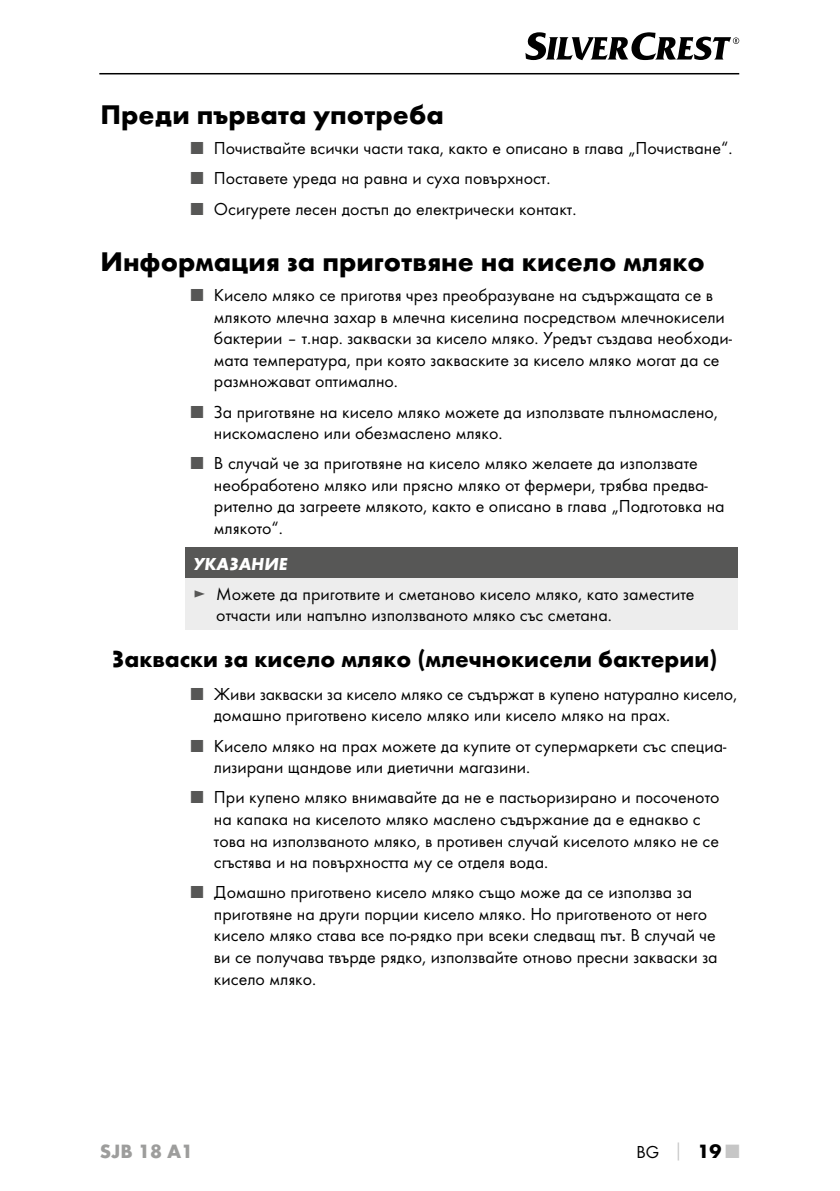
<style>
.page{position:relative;width:840px;height:1191px;background:#fff}
.page>*{position:absolute;margin:0;border:0;box-sizing:border-box;transform-origin:0 0}
.t1{font:700 28px "Futura";color:#000}
.t2{font:700 24px "Futura";color:#000}
.t3{font:700 20px "Futura";color:#9d9d9c}
.t4{font:18px/21.6px "Futura Boo";color:#000}
.t5{font:italic 700 18px "Futura";color:#fff}
.s1{color:#575756}
.s2{font-family:"Futura";font-weight:700;color:#c6c6c6}
.s3{font-family:"Futura";font-weight:700;font-size:20px}
.s4{font-family:"Futura";font-weight:700;font-size:20px;color:#c6c6c6}
</style>
<div class="page">
<hr style="left:99px;top:73px;width:639px;height:1px;background:#000">
<svg style="left:525px;top:32px;width:213px;height:28px"></svg>
<div style="left:185px;top:548px;width:552px;height:30px;background:#575756"></div>
<div style="left:185px;top:578px;width:552px;height:51px;background:#ededed"></div>
<h1 class="t1" style="left:100px;top:97px;width:344px">Преди първата употреба</h1>
<p class="t4" style="left:191px;top:137px;width:540px"><span class="s1">■</span> Почиствайте всички части така, както е описано в глава „Почистване“.</p>
<p class="t4" style="left:191px;top:167px;width:358px"><span class="s1">■</span> Поставете уреда на равна и суха повърхност.</p>
<p class="t4" style="left:191px;top:198px;width:384px"><span class="s1">■</span> Осигурете лесен достъп до електрически контакт.</p>
<h1 class="t1" style="left:100px;top:244px;width:605px">Информация за приготвяне на кисело мляко</h1>
<p class="t4" style="left:214px;top:284px;width:519px;text-indent:-23px"><span class="s1">■</span> Кисело мляко се приготвя чрез преобразуване на съдържащата се в млякото млечна захар в млечна киселина посредством млечнокисели бактерии – т.нар. закваски за кисело мляко. Уредът създава необходи&shy;мата температура, при която закваските за кисело мляко могат да се размножават оптимално.</p>
<p class="t4" style="left:214px;top:400px;width:505px;text-indent:-23px"><span class="s1">■</span> За приготвяне на кисело мляко можете да използвате пълномаслено, нискомаслено или обезмаслено мляко.</p>
<p class="t4" style="left:214px;top:452px;width:512px;text-indent:-23px"><span class="s1">■</span> В случай че за приготвяне на кисело мляко желаете да използвате необработено мляко или прясно мляко от фермери, трябва предва&shy;рително да загреете млякото, както е описано в глава „Подготовка на млякото“.</p>
<p class="t5" style="left:193px;top:553px;width:95px">УКАЗАНИЕ</p>
<p class="t4" style="left:216px;top:582px;width:479px;text-indent:-23px"><span class="s1">►</span> Можете да приготвите и сметаново кисело мляко, като заместите отчасти или напълно използваното мляко със сметана.</p>
<h2 class="t2" style="left:112px;top:644px;width:606px">Закваски за кисело мляко (млечнокисели бактерии)</h2>
<p class="t4" style="left:214px;top:683px;width:524px;text-indent:-23px"><span class="s1">■</span> Живи закваски за кисело мляко се съдържат в купено натурално кисело, домашно приготвено кисело мляко или кисело мляко на прах.</p>
<p class="t4" style="left:214px;top:734px;width:513px;text-indent:-23px"><span class="s1">■</span> Кисело мляко на прах можете да купите от супермаркети със специа&shy;лизирани щандове или диетични магазини.</p>
<p class="t4" style="left:214px;top:786px;width:506px;text-indent:-23px"><span class="s1">■</span> При купено мляко внимавайте да не е пастьоризирано и посоченото на капака на киселото мляко маслено съдържание да е еднакво с това на използваното мляко, в противен случай киселото мляко не се сгъстява и на повърхността му се отделя вода.</p>
<p class="t4" style="left:214px;top:881px;width:505px;text-indent:-23px"><span class="s1">■</span> Домашно приготвено кисело мляко също може да се използва за приготвяне на други порции кисело мляко. Но приготвеното от него кисело мляко става все по-рядко при всеки следващ път. В случай че ви се получава твърде рядко, използвайте отново пресни закваски за кисело мляко.</p>
<p class="t3" style="left:100px;top:1139px;width:95px">SJB 18 A1</p>
<p class="t4" style="left:636px;top:1141px;width:104px">BG <span class="s2">│</span> <span class="s3">19</span> <span class="s4">■</span></p>
</div>
